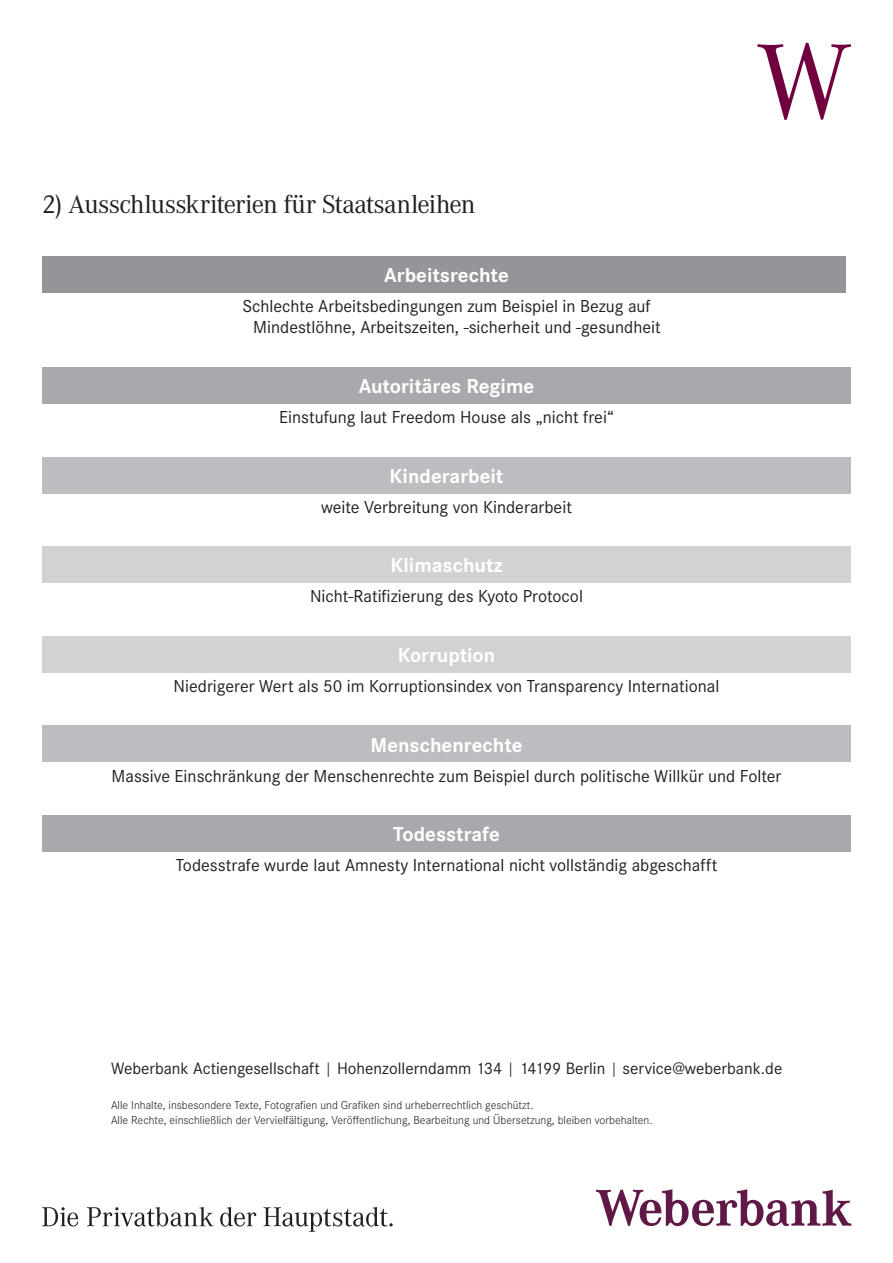
<style>
.page{position:relative;width:893px;height:1263px;background:#fff}
.page>*{position:absolute;margin:0;border:0;box-sizing:border-box;transform-origin:0 0}
.t1{font:26.85px "Corporate A";letter-spacing:-.03em;color:#231f20}
.t2{font:700 20.85px "Corporate S";color:#fff}
.t3{font:18px/21.6px "Corporate S";color:#231f20}
.t4{font:17.25px "Corporate S";color:#231f20}
.t5{font:300 12px/15px "Corporate S";color:#231f20}
.s1{font-weight:300}
</style>
<div class="page">
<svg style="left:596px;top:1189px;width:255px;height:37px"></svg>
<svg style="left:42px;top:1207px;width:36px;height:19px"></svg>
<svg style="left:87px;top:1207px;width:127px;height:19px"></svg>
<svg style="left:220px;top:1207px;width:36px;height:19px"></svg>
<svg style="left:263px;top:1207px;width:130px;height:25px"></svg>
<svg style="left:757px;top:43px;width:94px;height:77px"></svg>
<div style="left:42px;top:256px;width:804px;height:37px;background:#939598"></div>
<div style="left:43px;top:367px;width:808px;height:37px;background:#a8a9ad"></div>
<div style="left:43px;top:457px;width:808px;height:36px;background:#bcbdc0"></div>
<div style="left:43px;top:546px;width:808px;height:37px;background:#d1d2d4"></div>
<div style="left:42px;top:636px;width:809px;height:37px;background:#d1d2d4"></div>
<div style="left:43px;top:725px;width:808px;height:37px;background:#bcbdc0"></div>
<div style="left:43px;top:815px;width:808px;height:37px;background:#a8a9ad"></div>
<h1 class="t1" style="left:42px;top:186px;width:435px">2) Ausschlusskriterien für Staatsanleihen</h1>
<p class="t2" style="left:384px;top:260px;width:126px">Arbeitsrechte</p>
<p class="t3" style="left:253px;top:295px;width:409px;text-indent:-11px">Schlechte Arbeitsbedingungen zum Beispiel in Bezug auf<br>Mindestlöhne, Arbeitszeiten, -sicherheit und -gesundheit</p>
<p class="t2" style="left:359px;top:372px;width:177px">Autoritäres Regime</p>
<p class="t3" style="left:279px;top:406px;width:336px">Einstufung laut Freedom House als „nicht frei“</p>
<p class="t2" style="left:390px;top:461px;width:115px">Kinderarbeit</p>
<p class="t3" style="left:321px;top:496px;width:252px">weite Verbreitung von Kinderarbeit</p>
<p class="t2" style="left:390px;top:551px;width:114px">Klimaschutz</p>
<p class="t3" style="left:310px;top:585px;width:274px">Nicht-Ratifizierung des Kyoto Protocol</p>
<p class="t2" style="left:398px;top:641px;width:99px">Korruption</p>
<p class="t3" style="left:174px;top:675px;width:547px">Niedrigerer Wert als 50 im Korruptionsindex von Transparency International</p>
<p class="t2" style="left:370px;top:730px;width:154px">Menschenrechte</p>
<p class="t3" style="left:112px;top:765px;width:671px">Massive Einschränkung der Menschenrechte zum Beispiel durch politische Willkür und Folter</p>
<p class="t2" style="left:393px;top:820px;width:108px">Todesstrafe</p>
<p class="t3" style="left:176px;top:854px;width:543px">Todesstrafe wurde laut Amnesty International nicht vollständig abgeschafft</p>
<p class="t4" style="left:111px;top:1059px;width:673px">Weberbank Actiengesellschaft <span class="s1">|</span> Hohenzollerndamm 134 <span class="s1">|</span> 14199 Berlin <span class="s1">|</span> service@weberbank.de</p>
<p class="t5" style="left:111px;top:1097px;width:543px">Alle Inhalte, insbesondere Texte, Fotografien und Grafiken sind urheberrechtlich geschützt.<br>Alle Rechte, einschließlich der Vervielfältigung, Veröffentlichung, Bearbeitung und Übersetzung, bleiben vorbehalten.</p>
</div>
